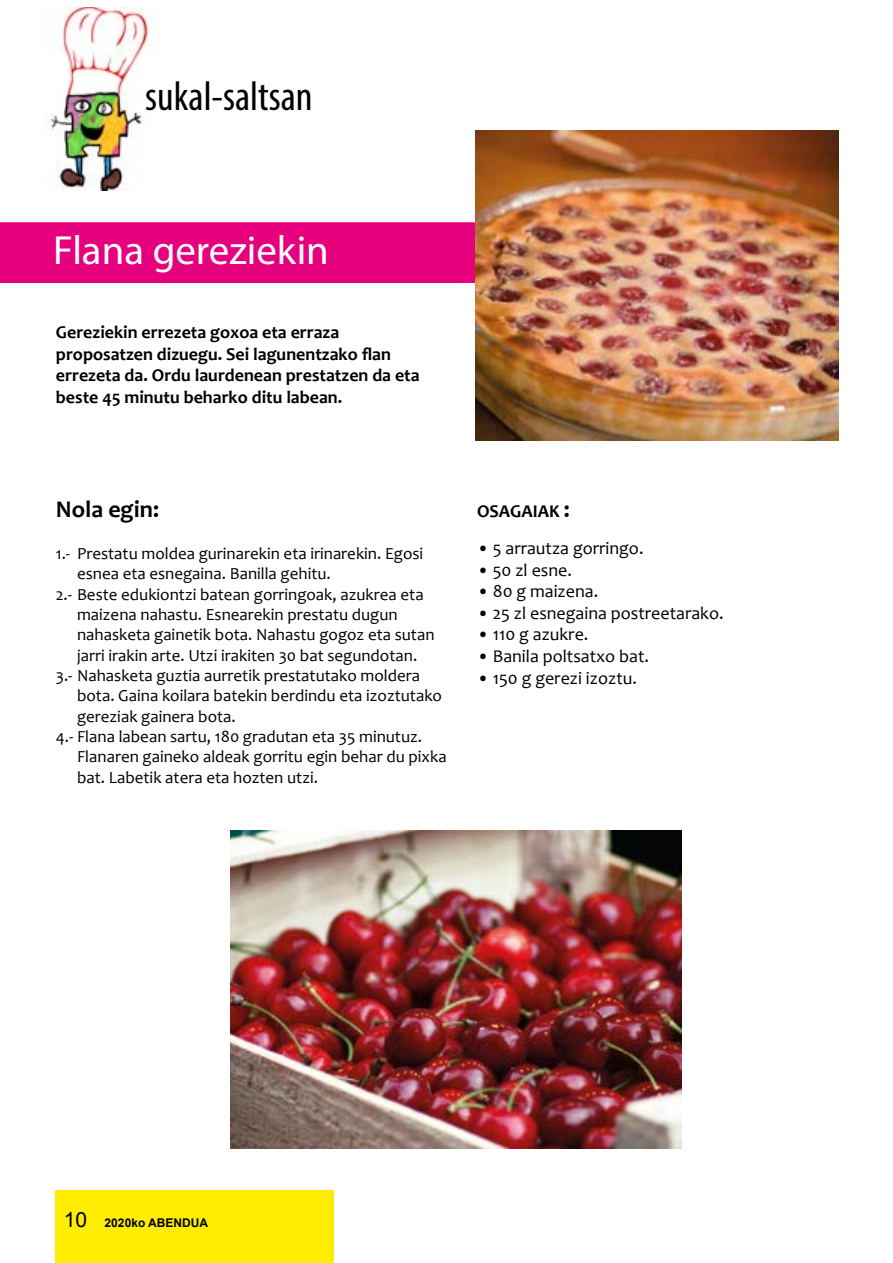
<style>
.page{position:relative;width:893px;height:1263px;background:#fff}
.page>*{position:absolute;margin:0;border:0;box-sizing:border-box;transform-origin:0 0}
.t1{font:condensed 41.4px "Myriad Pro";color:#000}
.t2{font:40.8px "Myriad Pro";color:#fff}
.t3{font:700 24px "Candara";color:#000}
.t4{font:700 18px/21.6px "Candara";color:#000}
.t5{font:18px "Candara";color:#000}
.t6{font:16.95px "Candara";color:#000}
.t7{font:700 12px "Arial";color:#000}
.s1{font-size:24px}
.s2{font-weight:400;font-size:21px}
</style>
<div class="page">
<div style="left:55px;top:1191px;width:278px;height:72px;background:#ffed00"></div>
<div style="left:0;top:222px;width:476px;height:61px;background:#e6007d"></div>
<img style="left:230px;top:830px;width:451px;height:319px">
<img style="left:476px;top:131px;width:363px;height:310px">
<img style="left:48px;top:7px;width:109px;height:183px">
<h1 class="t1" style="left:145px;top:71px;width:169px">sukal-saltsan</h1>
<h2 class="t2" style="left:53px;top:225px;width:277px">Flana gereziekin</h2>
<p class="t4" style="left:56px;top:321px;width:365px">Gereziekin errezeta goxoa eta erraza proposatzen dizuegu. Sei lagunentzako flan errezeta da. Ordu laurdenean prestatzen da eta beste 45 minutu beharko ditu labean.</p>
<h3 class="t3" style="left:56px;top:495px;width:105px">Nola egin:</h3>
<p class="t6" style="left:56px;top:543px;width:369px">1.- Prestatu moldea gurinarekin eta irinarekin. Egosi</p>
<p class="t6" style="left:77px;top:563px;width:255px">esnea eta esnegaina. Banilla gehitu.</p>
<p class="t6" style="left:56px;top:584px;width:369px">2.- Beste edukiontzi batean gorringoak, azukrea eta</p>
<p class="t6" style="left:77px;top:604px;width:322px">maizena nahastu. Esnearekin prestatu dugun</p>
<p class="t6" style="left:77px;top:624px;width:359px">nahasketa gainetik bota. Nahastu gogoz eta sutan</p>
<p class="t6" style="left:77px;top:645px;width:342px">jarri irakin arte. Utzi irakiten 30 bat segundotan.</p>
<p class="t6" style="left:56px;top:665px;width:366px">3.- Nahasketa guztia aurretik prestatutako moldera</p>
<p class="t6" style="left:77px;top:685px;width:367px">bota. Gaina koilara batekin berdindu eta izoztutako</p>
<p class="t6" style="left:77px;top:706px;width:160px">gereziak gainera bota.</p>
<p class="t6" style="left:56px;top:726px;width:368px">4.- Flana labean sartu, 180 gradutan eta 35 minutuz.</p>
<p class="t6" style="left:77px;top:746px;width:371px">Flanaren gaineko aldeak gorritu egin behar du pixka</p>
<p class="t6" style="left:77px;top:767px;width:242px">bat. Labetik atera eta hozten utzi.</p>
<p class="t4" style="left:477px;top:500px;width:94px">OSAGAIAK <span class="s1">:</span></p>
<p class="t5" style="left:477px;top:537px;width:168px">• 5 arrautza gorringo.</p>
<p class="t5" style="left:477px;top:559px;width:96px">• 50 zl esne.</p>
<p class="t5" style="left:477px;top:580px;width:123px">• 80 g maizena.</p>
<p class="t5" style="left:477px;top:602px;width:248px">• 25 zl esnegaina postreetarako.</p>
<p class="t5" style="left:477px;top:624px;width:113px">• 110 g azukre.</p>
<p class="t5" style="left:477px;top:645px;width:174px">• Banila poltsatxo bat.</p>
<p class="t5" style="left:477px;top:667px;width:161px">• 150 g gerezi izoztu.</p>
<p class="t7" style="left:64px;top:1215px;width:146px"><span class="s2">10</span> 2020ko ABENDUA</p>
</div>
